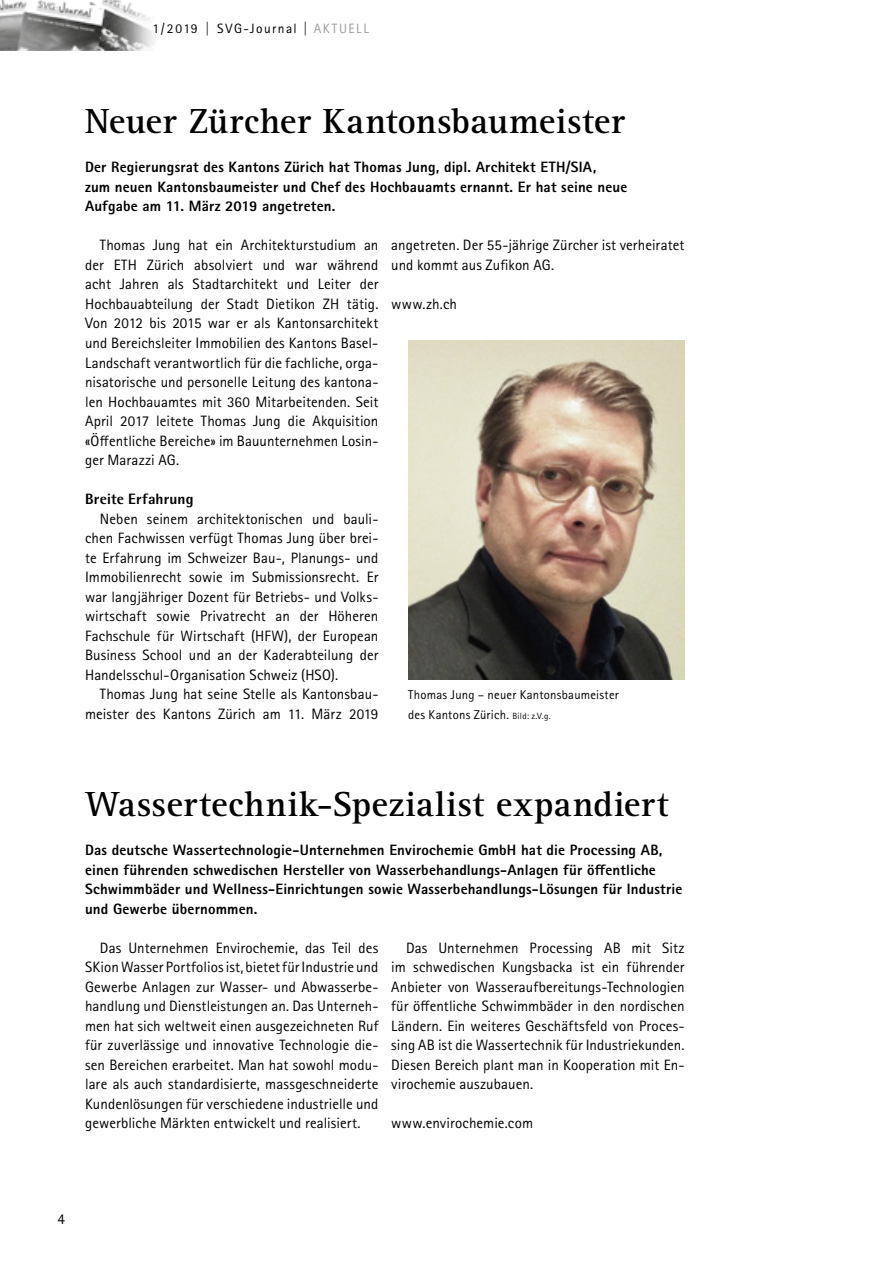
<style>
.page{position:relative;width:893px;height:1263px;background:#fff}
.page>*{position:absolute;margin:0;border:0;box-sizing:border-box;transform-origin:0 0}
.t1{font:700 36px "Rotis Serif Pro";letter-spacing:.01em;color:#000}
.t2{font:15px/19.5px "Rotis Sans Serif Pro";letter-spacing:.005em;color:#000;text-align:justify}
.t3{font:800 15px/19.5px "Rotis Sans Serif Pro";letter-spacing:.01em;color:#000}
.t4{font:800 15px "Rotis Semi Sans Pro";letter-spacing:.01em;color:#000}
.t5{font:13.5px "Rotis Sans Serif Pro";letter-spacing:.11em;color:#000}
.t6{font:12.75px/19.5px "Rotis Sans Serif Pro";letter-spacing:.02em;color:#000}
.s1{color:#9d9d9c}
.s2{font-size:9px}
</style>
<div class="page">
<img style="left:0;top:0;width:154px;height:51px">
<img style="left:408px;top:340px;width:277px;height:339px">
<p class="t5" style="left:153px;top:20px;width:218px">1/2019 | SVG-Journal | <span class="s1">AKTUELL</span></p>
<h1 class="t1" style="left:85px;top:99px;width:542px">Neuer Zürcher Kantonsbaumeister</h1>
<p class="t3" style="left:85px;top:158px;width:544px">Der Regierungsrat des Kantons Zürich hat Thomas Jung, dipl. Architekt ETH/SIA,<br>zum neuen Kantonsbaumeister und Chef des Hochbauamts ernannt. Er hat seine neue<br>Aufgabe am 11. März 2019 angetreten.</p>
<p class="t2" style="left:85px;top:236px;width:295px;text-indent:15px">Thomas Jung hat ein Architekturstudium an der ETH Zürich absolviert und war während acht Jahren als Stadtarchitekt und Leiter der Hochbauabteilung der Stadt Dietikon ZH tätig.<br>Von 2012 bis 2015 war er als Kantonsarchitekt und Bereichsleiter Immobilien des Kantons Basel-Landschaft verantwortlich für die fachliche, orga&shy;nisatorische und personelle Leitung des kantona&shy;len Hochbauamtes mit 360 Mitarbeitenden. Seit April 2017 leitete Thomas Jung die Akquisition «Öffentliche Bereiche» im Bauunternehmen Losin&shy;ger Marazzi AG.</p>
<p class="t4" style="left:85px;top:489px;width:110px">Breite Erfahrung</p>
<p class="t2" style="left:85px;top:509px;width:295px;text-indent:15px">Neben seinem architektonischen und bauli&shy;chen Fachwissen verfügt Thomas Jung über brei&shy;te Erfahrung im Schweizer Bau-, Planungs- und Immobilienrecht sowie im Submissionsrecht. Er war langjähriger Dozent für Betriebs- und Volks&shy;wirtschaft sowie Privatrecht an der Höheren Fachschule für Wirtschaft (HFW), der European Business School und an der Kaderabteilung der Handelsschul-Organisation Schweiz (HSO).</p>
<p class="t2" style="left:85px;top:684px;width:295px;text-align:right">Thomas Jung hat seine Stelle als Kantonsbau&shy;meister des Kantons Zürich am 11. März 2019</p>
<p class="t2" style="left:391px;top:236px;width:295px">angetreten. Der 55-jährige Zürcher ist verheiratet und kommt aus Zufikon AG.</p>
<p class="t2" style="left:391px;top:294px;width:67px">www.zh.ch</p>
<p class="t6" style="left:408px;top:685px;width:212px">Thomas Jung – neuer Kantons baumeister des Kantons Zürich. <span class="s2">Bild: z.V.g.</span></p>
<h1 class="t1" style="left:85px;top:782px;width:585px">Wassertechnik-Spezialist expandiert</h1>
<p class="t3" style="left:85px;top:840px;width:599px">Das deutsche Wassertechnologie-Unternehmen Envirochemie GmbH hat die Processing AB, einen führenden schwedischen Hersteller von Wasserbehandlungs-Anlagen für öffentliche Schwimmbäder und Wellness-Einrichtungen sowie Wasserbehandlungs-Lösungen für Industrie und Gewerbe übernommen.</p>
<p class="t2" style="left:85px;top:938px;width:295px;text-indent:15px">Das Unternehmen Envirochemie, das Teil des SKion Wasser Portfolios ist, bietet für Industrie und Gewerbe Anlagen zur Wasser- und Abwasserbe&shy;handlung und Dienstleistungen an. Das Unterneh&shy;men hat sich weltweit einen ausgezeichneten Ruf für zuverlässige und innovative Technologie die&shy;sen Bereichen erarbeitet. Man hat sowohl modu&shy;lare als auch standardisierte, massgeschneiderte Kundenlösungen für verschiedene industrielle und gewerbliche Märkten entwickelt und realisiert.</p>
<p class="t2" style="left:391px;top:938px;width:295px;text-indent:15px">Das Unternehmen Processing AB mit Sitz im schwedischen Kungsbacka ist ein führender Anbieter von Wasseraufbereitungs-Technologien für öffentliche Schwimmbäder in den nordischen Ländern. Ein weiteres Geschäftsfeld von Proces&shy;sing AB ist die Wassertechnik für Industriekunden.<br>Diesen Bereich plant man in Kooperation mit En&shy;virochemie auszubauen.</p>
<p class="t2" style="left:391px;top:1113px;width:143px">www.envirochemie.com</p>
<p class="t2" style="left:57px;top:1210px;width:9px">4</p>
</div>
